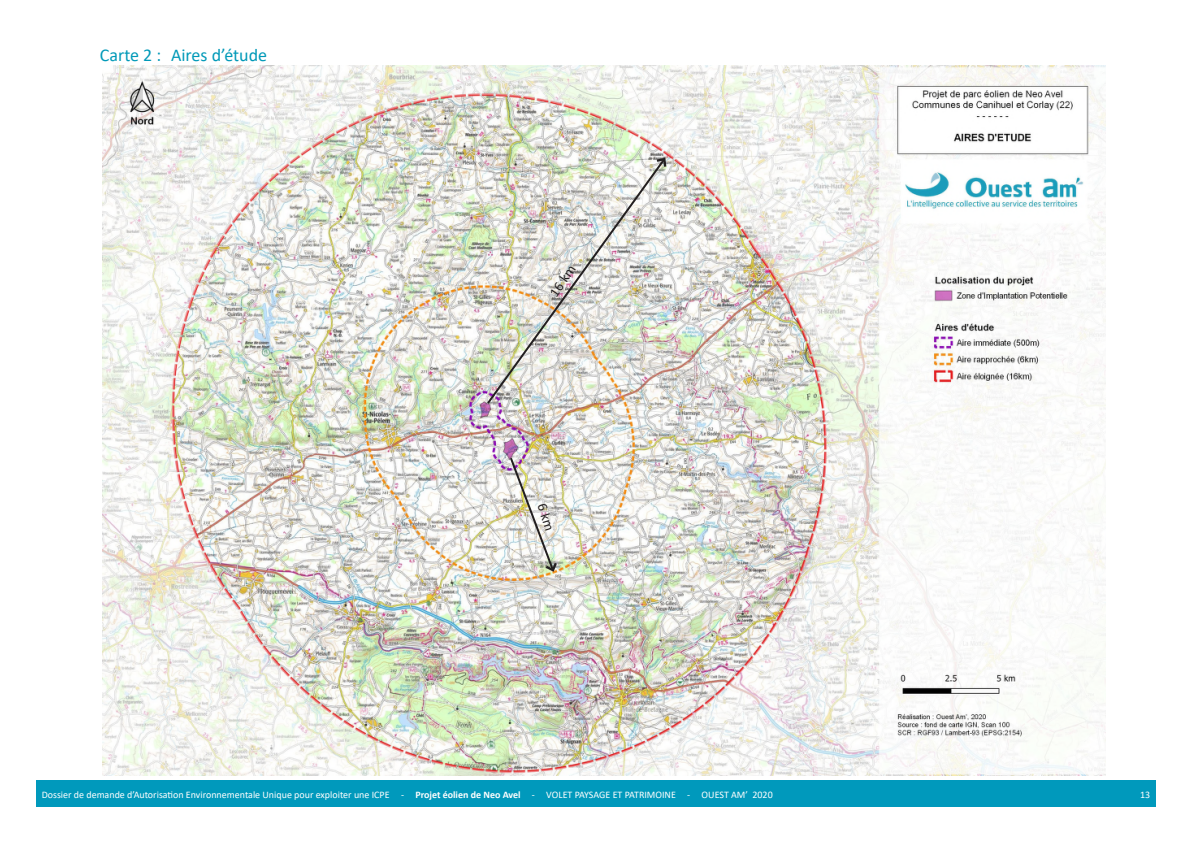
<style>
.page{position:relative;width:1192px;height:843px;background:#fff}
.page>*{position:absolute;margin:0;border:0;box-sizing:border-box;transform-origin:0 0}
.t1{font:18px "Calibri";color:#0099b8}
.t2{font:14px "Calibri";color:#231f20}
.t3{font:10px "Calibri";color:#fff}
.s1{font-weight:700}
</style>
<div class="page">
<div style="left:36px;top:781px;width:1120px;height:26px;background:#0099bc"></div>
<img style="left:103px;top:65px;width:1003px;height:710px">
<img style="left:485px;top:156px;width:182px;height:250px">
<svg style="left:654px;top:156px;width:14px;height:13px"></svg>
<img style="left:508px;top:456px;width:51px;height:117px">
<p class="t1" style="left:100px;top:43px;width:169px">Carte 2 : Aires d’étude</p>
<p class="t2" style="left:545px;top:290px;width:36px;rotate:-56deg">16 km</p>
<p class="t3" style="left:42px;top:787px;width:732px">Dossier de demande d’Autorisation Environnementale Unique pour exploiter une ICPE - <span class="s1">Projet éolien de Neo Avel</span> - VOLET PAYSAGE ET PATRIMOINE - OUEST AM’ 2020</p>
<p class="t3" style="left:1140px;top:787px;width:12px">13</p>
</div>
